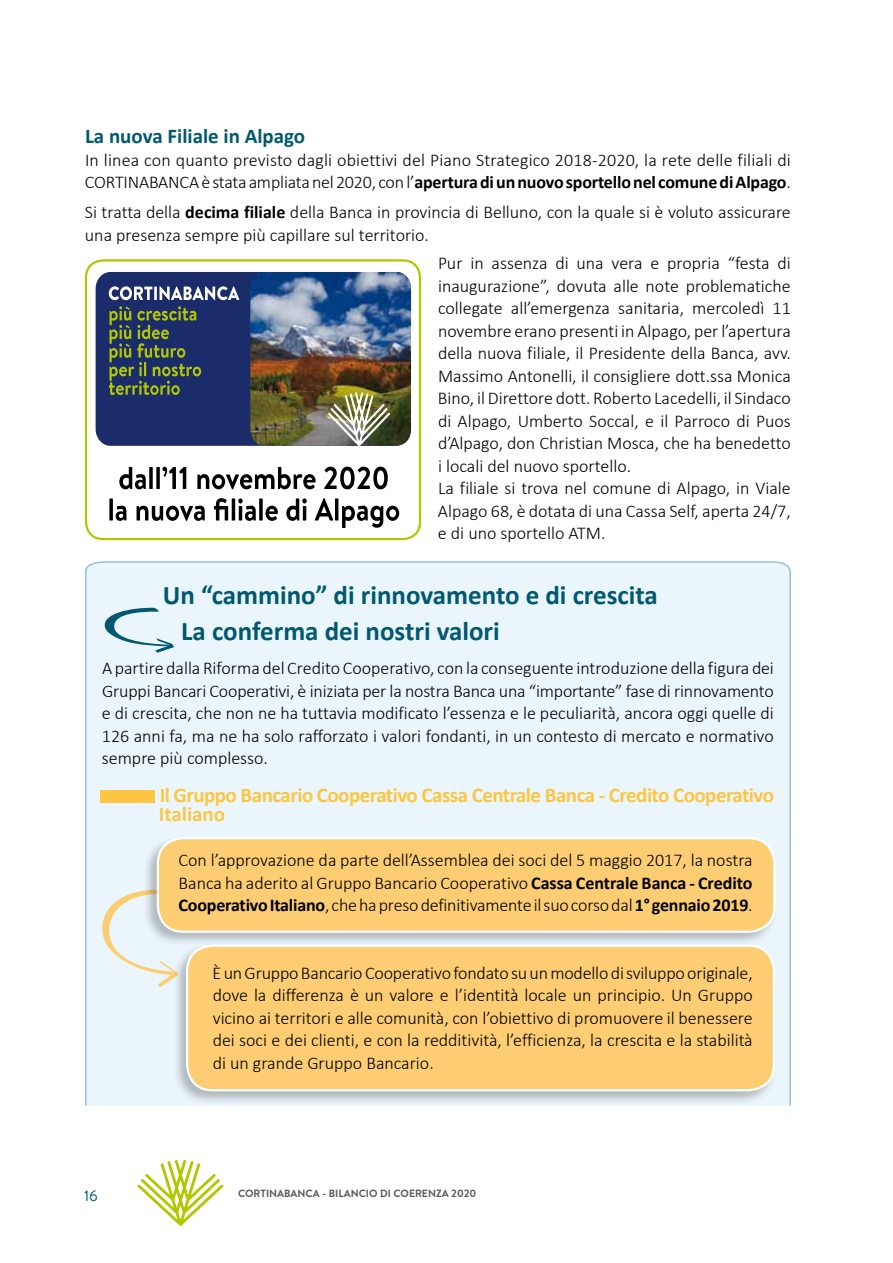
<style>
.page{position:relative;width:893px;height:1263px;background:#fff}
.page>*{position:absolute;margin:0;border:0;box-sizing:border-box;transform-origin:0 0}
.t1{font:700 27px/36px "Calibri";color:#005871}
.t2{font:700 21px/19.5px "Calibri";letter-spacing:-.025em;color:#fcc643}
.t3{font:700 21px "Calibri";color:#005871}
.t4{font:300 18px/22.5px "Calibri";color:#000}
.t5{font:15px "Brandon Text";color:#005871}
.t6{font:700 10.5px "Brandon Text";color:#58585a}
.s1{font-weight:700}
</style>
<div class="page">
<div style="left:85px;top:561px;width:706px;height:545px;background:#ebf6fc"></div>
<svg style="left:99px;top:889px;width:73px;height:98px;background:#edf0e8"></svg>
<div style="left:172px;top:942px;width:605px;height:163px;background:#000;opacity:.25"></div>
<div style="left:187px;top:946px;width:587px;height:144px;background:#fccd72;border-radius:26px"></div>
<div style="left:186px;top:944px;width:589px;height:147px;border:2px solid #fff;border-radius:26px"></div>
<div style="left:142px;top:835px;width:636px;height:112px;background:#000;opacity:.25"></div>
<div style="left:158px;top:838px;width:616px;height:94px;background:#fccd72;border-radius:26px"></div>
<div style="left:157px;top:837px;width:619px;height:96px;border:2px solid #fff;border-radius:26px"></div>
<svg style="left:138px;top:1160px;width:85px;height:66px"></svg>
<div style="left:101px;top:790px;width:54px;height:13px;background:#fcc643"></div>
<div style="left:96px;top:272px;width:154px;height:174px;background:#1b2c6a"></div>
<img style="left:250px;top:272px;width:161px;height:174px">
<svg style="left:109px;top:286px;width:130px;height:14px"></svg>
<svg style="left:109px;top:306px;width:92px;height:89px;background:#3f5150"></svg>
<img style="left:328px;top:392px;width:62px;height:54px">
<svg style="left:119px;top:467px;width:27px;height:22px"></svg>
<svg style="left:149px;top:467px;width:4px;height:22px"></svg>
<svg style="left:156px;top:467px;width:4px;height:22px"></svg>
<svg style="left:162px;top:467px;width:24px;height:22px"></svg>
<svg style="left:197px;top:467px;width:119px;height:22px"></svg>
<svg style="left:324px;top:467px;width:64px;height:22px"></svg>
<svg style="left:109px;top:498px;width:4px;height:22px"></svg>
<svg style="left:116px;top:506px;width:10px;height:15px"></svg>
<svg style="left:137px;top:506px;width:68px;height:15px"></svg>
<svg style="left:214px;top:498px;width:14px;height:22px"></svg>
<hr style="left:232px;top:498px;width:3px;height:22px;background:#000">
<svg style="left:238px;top:498px;width:18px;height:23px"></svg>
<svg style="left:259px;top:498px;width:4px;height:22px"></svg>
<svg style="left:265px;top:506px;width:13px;height:15px"></svg>
<svg style="left:286px;top:498px;width:21px;height:23px"></svg>
<svg style="left:315px;top:498px;width:18px;height:22px"></svg>
<hr style="left:335px;top:498px;width:3px;height:22px;background:#000">
<svg style="left:342px;top:506px;width:57px;height:22px"></svg>
<div style="left:85px;top:259px;width:336px;height:281px;border:2px solid #b1c800;border-radius:17px"></div>
<svg style="left:101px;top:607px;width:74px;height:46px;background:#c3dbe4"></svg>
<p class="t3" style="left:85px;top:121px;width:222px">La nuova Filiale in Alpago</p>
<p class="t4" style="left:85px;top:148px;width:707px">In linea con quanto previsto dagli obiettivi del Piano Strategico 2018-2020, la rete delle filiali di<br>CORTINABANCAèstata ampliatanel2020, conl’<span class="s1">apertura di un nuovo sportello nel comune di Alpago</span>.</p>
<p class="t4" style="left:85px;top:201px;width:707px">Si tratta della <span class="s1">decima filiale</span> della Banca in provincia di Belluno, con la quale si è voluto assicurare una presenza sempre più capillare sul territorio.</p>
<p class="t4" style="left:438px;top:252px;width:354px">Pur in assenza di una vera e propria “festa di inaugurazione”, dovuta alle note problematiche collegate all’emergenza sanitaria, mercoledì 11 novembre erano presenti in Alpago, per l’apertura della nuova filiale, il Presidente della Banca, avv.<br>Massimo Antonelli, il consigliere dott.ssa Monica Bino, ilDirettore dott. Roberto Lacedelli, il Sindaco di Alpago, Umberto Soccal, e il Parroco di Puos d’Alpago, don Christian Mosca, che ha benedetto i locali del nuovo sportello.<br>La filiale si trova nel comune di Alpago, in Viale Alpago 68, è dotata di una Cassa Self, aperta 24/7, e di uno sportello ATM.</p>
<h1 class="t1" style="left:181px;top:576px;width:478px;text-indent:-18px">Un “cammino” di rinnovamento e di crescita<br>La conferma dei nostri valori</h1>
<p class="t4" style="left:102px;top:657px;width:673px;text-align:justify">A partire dalla Riforma del Credito Cooperativo, con la conseguente introduzione della figura dei Gruppi Bancari Cooperativi, è iniziata per la nostra Banca una “importante” fase di rinnovamento e di crescita, che non ne ha tuttavia modificato l’essenza e le peculiarità, ancora oggi quelle di 126 anni fa, ma ne ha solo rafforzato i valori fondanti, in un contesto di mercato e normativo sempre più complesso.</p>
<p class="t2" style="left:159px;top:784px;width:617px">Il Gruppo Bancario Cooperativo Cassa Centrale Banca - Credito Cooperativo<br>Italiano</p>
<p class="t4" style="left:179px;top:849px;width:576px;text-align:justify">Con l’approvazione da parte dell’Assemblea dei soci del 5 maggio 2017, la nostra Banca ha aderito al Gruppo Bancario Cooperativo <span class="s1">Cassa Centrale Banca - Credito Cooperativo Italiano</span>, chehapresodefinitivamenteilsuocorsodal<span class="s1">1° gennaio 2019</span>.</p>
<p class="t5" style="left:84px;top:1186px;width:15px">16</p>
<p class="t4" style="left:213px;top:961px;width:542px;text-align:justify">ÈunGruppoBancarioCooperativofondatosuunmodellodisviluppooriginale, dove la differenza è un valore e l’identità locale un principio. Un Gruppo vicino ai territori e alle comunità, con l’obiettivo di promuovere il benessere dei soci e dei clienti, e con la redditività, l’efficienza, la crescita e la stabilità di un grande Gruppo Bancario.</p>
<p class="t6" style="left:238px;top:1186px;width:240px">CORTINABANCA - BILANCIO DI COERENZA 2020</p>
</div>
